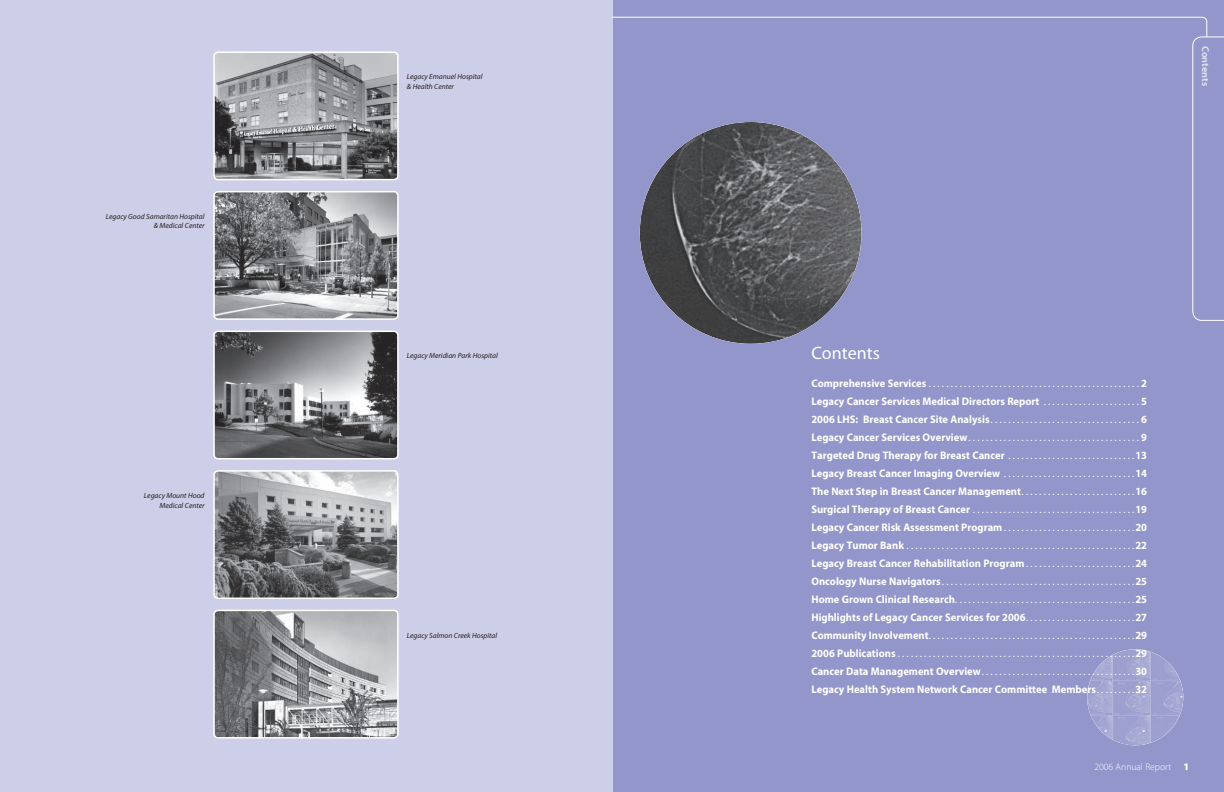
<style>
.page{position:relative;width:1224px;height:792px;background:#fff}
.page>*{position:absolute;margin:0;border:0;box-sizing:border-box;transform-origin:0 0}
.t1{font:18px "Myriad Pro";color:#fff}
.t2{font:11px/18px "Myriad Pro";color:#fff;text-align:justify;scale:.96 1}
.t3{font:700 10px "Myriad Pro";color:#dee0f0}
.t4{font:300 9.6px "Myriad Pro";color:#fff}
.t5{font:italic 7.5px/9.4px "Myriad Pro";color:#231f20;text-align:right}
.s1{font-weight:700}
.s2{font-weight:900;font-size:10px}
</style>
<div class="page">
<div style="left:612px;top:0;width:612px;height:792px;background:#9396ca"></div>
<div style="left:0;top:0;width:612px;height:792px;background:#cdcee7"></div>
<img style="left:214px;top:52px;width:184px;height:128px;border-radius:4px">
<div style="left:213px;top:51px;width:186px;height:129px;border:2px solid #fff;border-radius:4px"></div>
<img style="left:214px;top:192px;width:184px;height:127px;border-radius:4px">
<div style="left:213px;top:191px;width:186px;height:129px;border:2px solid #fff;border-radius:4px"></div>
<img style="left:214px;top:331px;width:184px;height:128px;border-radius:4px">
<div style="left:213px;top:331px;width:186px;height:128px;border:2px solid #fff;border-radius:4px"></div>
<img style="left:214px;top:471px;width:184px;height:127px;border-radius:4px">
<div style="left:213px;top:470px;width:186px;height:129px;border:2px solid #fff;border-radius:4px"></div>
<img style="left:214px;top:610px;width:184px;height:128px;border-radius:4px">
<div style="left:213px;top:610px;width:186px;height:129px;border:2px solid #fff;border-radius:4px"></div>
<hr style="left:612px;top:17px;width:590px;height:1px;background:#fff">
<hr style="left:1207px;top:22px;width:1px;height:141px;background:#fff">
<svg style="left:1192px;top:36px;width:32px;height:285px"></svg>
<img style="left:1087px;top:649px;width:96px;height:96px;border-radius:50%">
<img style="left:640px;top:122px;width:222px;height:222px;border-radius:50%">
<p class="t5" style="left:106px;top:212px;width:100px">Legacy Good Samaritan Hospital &amp; Medical Center</p>
<p class="t5" style="left:144px;top:491px;width:62px">Legacy Mount Hood<br>Medical Center</p>
<p class="t5" style="left:407px;top:72px;width:77px;text-align:left">Legacy Emanuel Hospital &amp; Health Center</p>
<p class="t5" style="left:407px;top:351px;width:93px">Legacy Meridian Park Hospital</p>
<p class="t5" style="left:407px;top:630px;width:92px">Legacy Salmon Creek Hospital</p>
<p class="t3" style="left:1212px;top:46px;width:42px;rotate:90deg">Contents</p>
<h1 class="t1" style="left:811px;top:342px;width:70px">Contents</h1>
<p class="t2" style="left:811px;top:374px;width:351px"><span class="s1">Comprehensive Services</span> . . . . . . . . . . . . . . . . . . . . . . . . . . . . . . . . . . . . . . . . . . . . . . . . <span class="s1">2<br>Legacy Cancer Services Medical Directors Report</span> . . . . . . . . . . . . . . . . . . . . . . <span class="s1">5<br>2006 LHS: Breast Cancer Site Analysis</span>. . . . . . . . . . . . . . . . . . . . . . . . . . . . . . . . . . <span class="s1">6<br>Legacy Cancer Services Overview</span>. . . . . . . . . . . . . . . . . . . . . . . . . . . . . . . . . . . . . . . <span class="s1">9<br>Targeted Drug Therapy for Breast Cancer</span> . . . . . . . . . . . . . . . . . . . . . . . . . . . . .<span class="s1">13<br>Legacy Breast Cancer Imaging Overview</span> . . . . . . . . . . . . . . . . . . . . . . . . . . . . . .<span class="s1">14<br>The Next Step in Breast Cancer Management</span>. . . . . . . . . . . . . . . . . . . . . . . . . .<span class="s1">16<br>Surgical Therapy of Breast Cancer</span> . . . . . . . . . . . . . . . . . . . . . . . . . . . . . . . . . . . . .<span class="s1">19<br>Legacy Cancer Risk Assessment Program</span> . . . . . . . . . . . . . . . . . . . . . . . . . . . . . .<span class="s1">20<br>Legacy Tumor Bank</span> . . . . . . . . . . . . . . . . . . . . . . . . . . . . . . . . . . . . . . . . . . . . . . . . . . . .<span class="s1">22<br>Legacy Breast Cancer Rehabilitation Program</span> . . . . . . . . . . . . . . . . . . . . . . . . .<span class="s1">24<br>Oncology Nurse Navigators</span> . . . . . . . . . . . . . . . . . . . . . . . . . . . . . . . . . . . . . . . . . . . .<span class="s1">25<br>Home Grown Clinical Research</span>. . . . . . . . . . . . . . . . . . . . . . . . . . . . . . . . . . . . . . . . .<span class="s1">25<br>Highlights of Legacy Cancer Services for 2006</span>. . . . . . . . . . . . . . . . . . . . . . . . .<span class="s1">27<br>Community Involvement</span>. . . . . . . . . . . . . . . . . . . . . . . . . . . . . . . . . . . . . . . . . . . . . . .<span class="s1">29<br>2006 Publications</span> . . . . . . . . . . . . . . . . . . . . . . . . . . . . . . . . . . . . . . . . . . . . . . . . . . . . . .<span class="s1">29<br>Cancer Data Management Overview</span>. . . . . . . . . . . . . . . . . . . . . . . . . . . . . . . . . . .<span class="s1">30<br>Legacy Health System Network Cancer Committee Members</span>. . . . . . . . .<span class="s1">32</span></p>
<p class="t4" style="left:1095px;top:761px;width:96px">2006 Annual Report <span class="s2">1</span></p>
</div>
